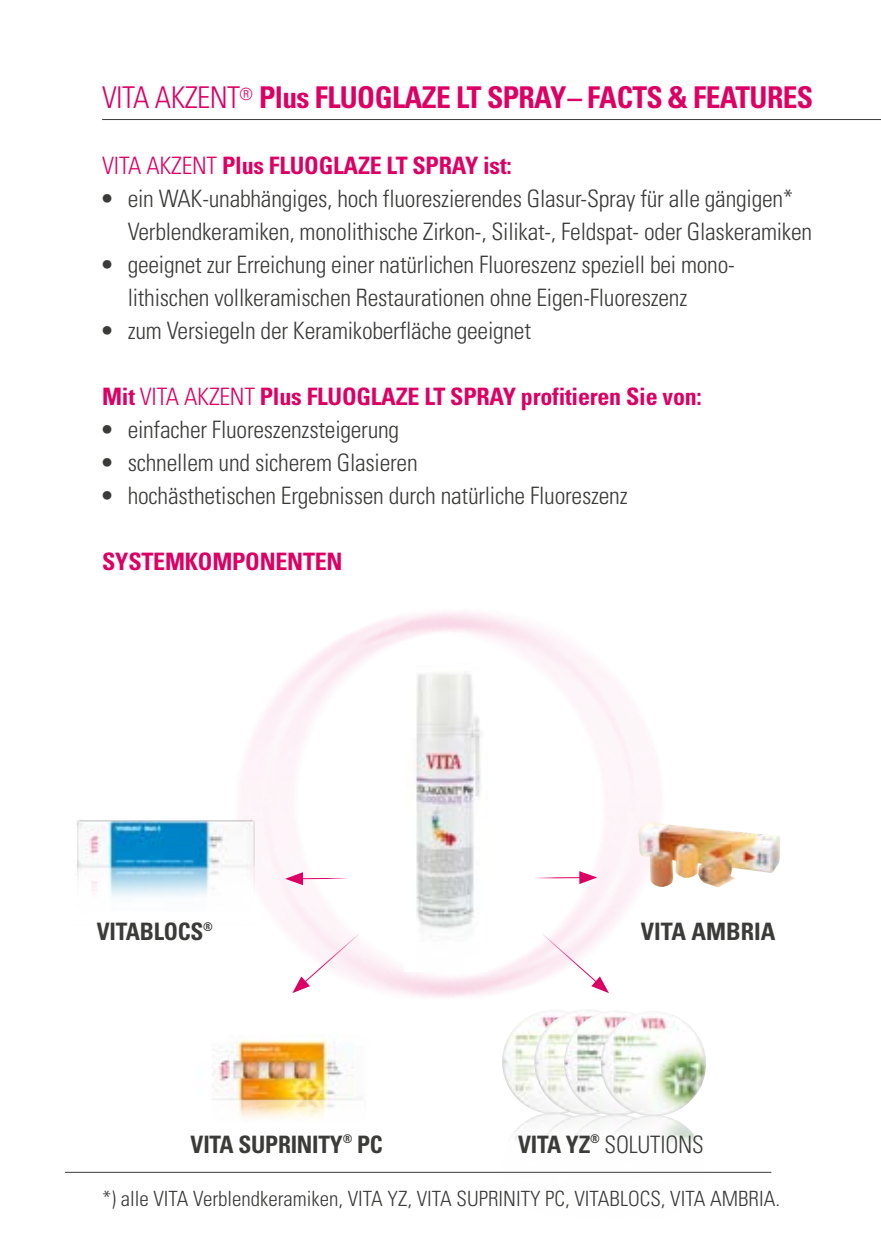
<style>
.page{position:relative;width:881px;height:1259px;background:#fff}
.page>*{position:absolute;margin:0;border:0;box-sizing:border-box;transform-origin:0 0}
.t1{font:700 condensed 30px "Univers LT Std";letter-spacing:-.02em;color:#dd0064}
.t2{font:300 condensed 24px/33px "Univers LT Std";letter-spacing:-.01em;color:#3b3b3a}
.t3{font:700 condensed 24px "Univers LT Std";letter-spacing:-.01em;color:#dd0064}
.t4{font:700 condensed 24px "Univers LT Std";letter-spacing:-.01em;color:#3b3b3a}
.t5{font:300 condensed 21px "Univers LT Std";color:#3b3b3a}
.s1{font-weight:300}
.s2{font-weight:700}
</style>
<div class="page">
<img style="left:599px;top:1172px;width:107px;height:1px">
<img style="left:241px;top:611px;width:478px;height:532px">
<img style="left:232px;top:1100px;width:146px;height:43px">
<img style="left:212px;top:1034px;width:166px;height:66px">
<img style="left:77px;top:816px;width:177px;height:110px">
<img style="left:404px;top:662px;width:83px;height:310px">
<hr style="left:65px;top:1171px;width:706px;height:1px;background:#3b3b3a">
<hr style="left:102px;top:119px;width:778px;height:1px;background:#3b3b3a">
<svg style="left:292px;top:933px;width:67px;height:60px"></svg>
<svg style="left:541px;top:933px;width:67px;height:60px"></svg>
<hr style="left:298px;top:877px;width:61px;height:2px;background:#dd0064">
<svg style="left:285px;top:872px;width:18px;height:13px"></svg>
<hr style="left:522px;top:877px;width:62px;height:1px;background:#dd0064">
<svg style="left:579px;top:871px;width:18px;height:13px"></svg>
<img style="left:638px;top:822px;width:142px;height:65px">
<p class="t1" style="left:102px;top:79px;width:712px"><span class="s1">VITA AKZENT</span><sup>®</sup> Plus FLUOGLAZE LT SPRAY– FACTS &amp; FEATURES</p>
<p class="t3" style="left:102px;top:151px;width:411px"><span class="s1">VITA AKZENT</span> Plus FLUOGLAZE LT SPRAY ist:</p>
<p class="t2" style="left:128px;top:182px;width:685px;text-indent:-26px"><span class="s2">•</span> ein WAK-unabhängiges, hoch fluoreszierendes Glasur-Spray für alle gängigen*<br>Verblendkeramiken, monolithische Zirkon-, Silikat-, Feldspat- oder Glaskeramiken</p>
<p class="t2" style="left:128px;top:248px;width:608px;text-indent:-26px"><span class="s2">•</span> geeignet zur Erreichung einer natürlichen Fluoreszenz speziell bei mono&shy;lithischen vollkeramischen Restaurationen ohne Eigen-Fluoreszenz</p>
<p class="t2" style="left:102px;top:314px;width:430px"><span class="s2">•</span> zum Versiegeln der Keramikoberfläche geeignet</p>
<p class="t3" style="left:102px;top:382px;width:601px">Mit <span class="s1">VITA AKZENT</span> Plus FLUOGLAZE LT SPRAY profitieren Sie von:</p>
<p class="t2" style="left:102px;top:413px;width:298px"><span class="s2">•</span> einfacher Fluoreszenzsteigerung</p>
<p class="t2" style="left:102px;top:446px;width:317px"><span class="s2">•</span> schnellem und sicherem Glasieren</p>
<p class="t2" style="left:102px;top:479px;width:527px"><span class="s2">•</span> hochästhetischen Ergebnissen durch natürliche Fluoreszenz</p>
<p class="t3" style="left:102px;top:547px;width:242px">SYSTEMKOMPONENTEN</p>
<p class="t4" style="left:97px;top:917px;width:118px">VITABLOCS<sup>®</sup></p>
<p class="t4" style="left:190px;top:1129px;width:194px">VITA SUPRINITY<sup>®</sup> PC</p>
<p class="t4" style="left:640px;top:917px;width:136px">VITA AMBRIA</p>
<p class="t2" style="left:518px;top:1128px;width:187px"><span class="s2">VITA YZ</span><sup>®</sup> SOLUTIONS</p>
<p class="t5" style="left:102px;top:1186px;width:679px">*) alle VITA Verblendkeramiken, VITA YZ, VITA SUPRINITY PC, VITABLOCS, VITA AMBRIA.</p>
</div>
